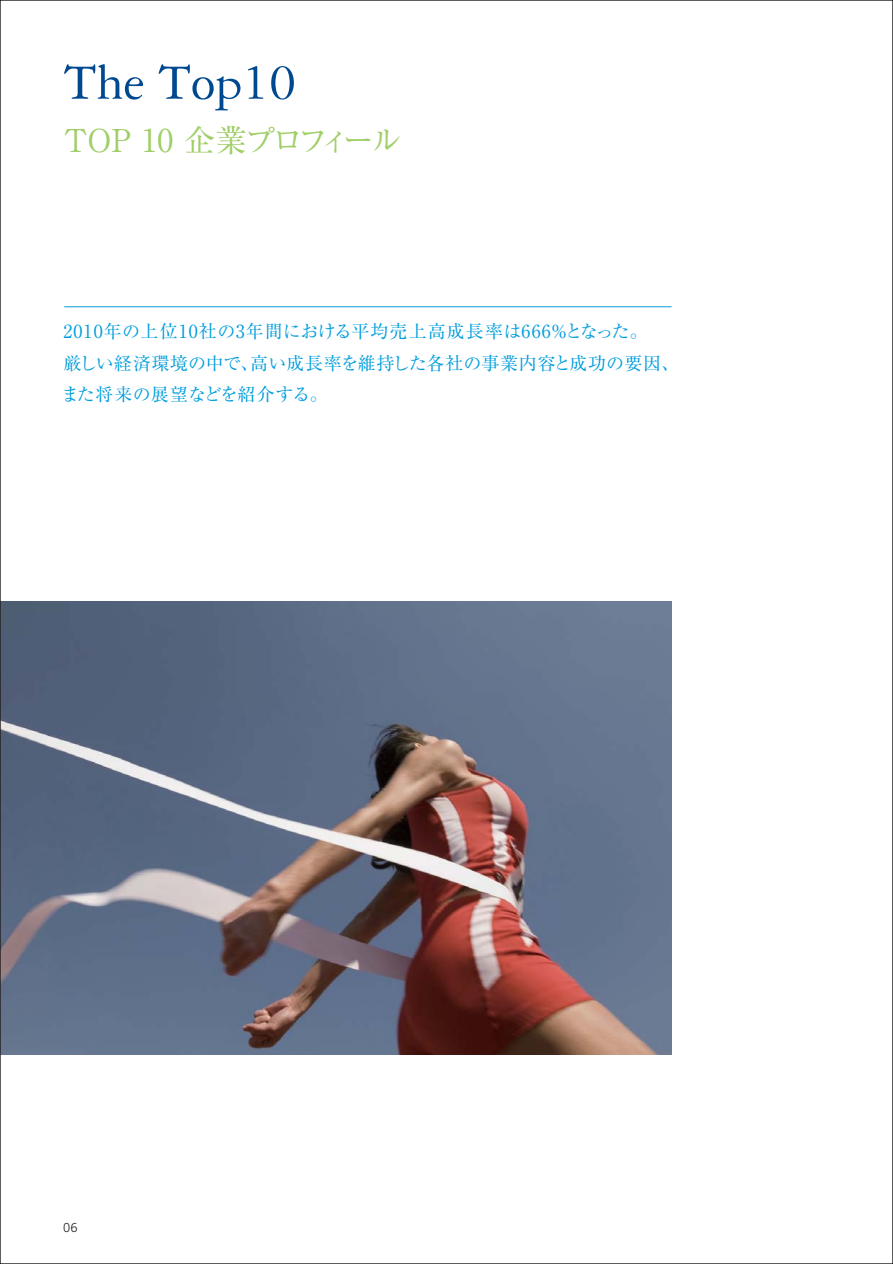
<style>
.page{position:relative;width:893px;height:1264px;background:#fff}
.page>*{position:absolute;margin:0;border:0;box-sizing:border-box;transform-origin:0 0}
.t1{font:54px "Garamond Three";color:#004990}
.t2{font:31.5px "Ryumin Pro Regular 90 pv RKSJ H";letter-spacing:-.1em;color:#a0ce67}
.t3{font:18px/31.5px "Ryumin Pro Regular 90 pv RKSJ H";letter-spacing:.025em;color:#009ddc}
.t4{font:300 13.5px "Frutiger Next Pro";color:#231f20}
</style>
<div class="page">
<img style="left:2px;top:601px;width:669px;height:453px">
<hr style="left:64px;top:306px;width:607px;height:1px;background:#009ddc">
<p class="t1" style="left:64px;top:63px;width:234px">The Top10</p>
<p class="t2" style="left:64px;top:128px;width:340px">TOP 10 企業プロフィール</p>
<p class="t3" style="left:61px;top:318px;width:620px">2010年の上位10社の3年間における平均売上高成長率は666％となった。<br>厳しい経済環境の中で、高い成長率を維持した各社の事業内容と成功の要因、また将来の展望などを紹介する。</p>
<p class="t4" style="left:63px;top:1222px;width:16px">06</p>
</div>
